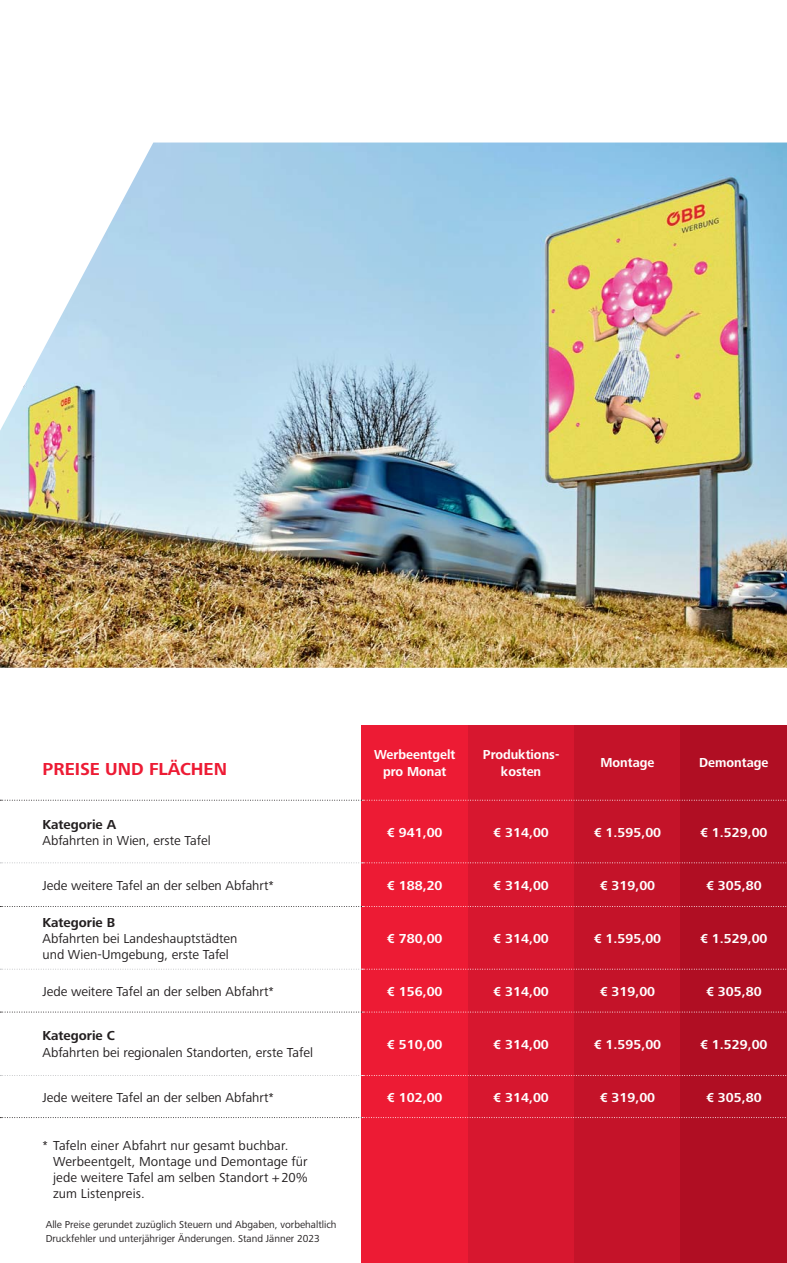
<style>
.page{position:relative;width:787px;height:1263px;background:#fff}
.page>*{position:absolute;margin:0;border:0;box-sizing:border-box;transform-origin:0 0}
.t1{font:700 18px "Frutiger Next Pro";color:#ed1b34}
.t2{font:13.5px/16.2px "Frutiger Next Pro";color:#231f20}
.t3{font:700 13.5px "Frutiger Next Pro";color:#fff}
.t4{font:700 13.5px/16.5px "Frutiger Next Pro";color:#fff;text-align:center;scale:.96 1}
.t5{font:700 13.5px "Frutiger Next Pro";color:#231f20}
.t6{font:10.5px/13.5px "Frutiger Next Pro";color:#231f20}
</style>
<div class="page">
<div style="left:361px;top:725px;width:107px;height:538px;background:#ed1b34"></div>
<div style="left:468px;top:725px;width:106px;height:538px;background:#d7172f"></div>
<div style="left:574px;top:725px;width:106px;height:538px;background:#c41329"></div>
<div style="left:680px;top:725px;width:107px;height:538px;background:#b00e23"></div>
<svg style="left:0;top:1012px;width:787px;height:1px"></svg>
<svg style="left:0;top:1117px;width:786px;height:1px"></svg>
<svg style="left:0;top:906px;width:787px;height:1px"></svg>
<svg style="left:0;top:862px;width:787px;height:1px"></svg>
<svg style="left:0;top:969px;width:787px;height:1px"></svg>
<svg style="left:0;top:1075px;width:787px;height:1px"></svg>
<svg style="left:0;top:800px;width:787px;height:1px"></svg>
<img style="left:0;top:143px;width:787px;height:525px">
<h1 class="t1" style="left:43px;top:760px;width:186px">PREISE UND FLÄCHEN</h1>
<p class="t5" style="left:43px;top:817px;width:75px">Kategorie A</p>
<p class="t2" style="left:43px;top:833px;width:170px">Abfahrten in Wien, erste Tafel</p>
<p class="t2" style="left:43px;top:878px;width:233px">Jede weitere Tafel an der selben Abfahrt*</p>
<p class="t5" style="left:43px;top:916px;width:74px">Kategorie B</p>
<p class="t2" style="left:43px;top:931px;width:196px">Abfahrten bei Landeshauptstädten und Wien-Umgebung, erste Tafel</p>
<p class="t2" style="left:43px;top:984px;width:233px">Jede weitere Tafel an der selben Abfahrt*</p>
<p class="t5" style="left:43px;top:1029px;width:74px">Kategorie C</p>
<p class="t2" style="left:43px;top:1044px;width:272px">Abfahrten bei regionalen Standorten, erste Tafel</p>
<p class="t2" style="left:43px;top:1090px;width:233px">Jede weitere Tafel an der selben Abfahrt*</p>
<p class="t2" style="left:53px;top:1138px;width:256px;text-indent:-11px">* Tafeln einer Abfahrt nur gesamt buchbar.<br>Werbeentgelt, Montage und Demontage für jede weitere Tafel am selben Standort + 20% zum Listenpreis.</p>
<p class="t6" style="left:46px;top:1218px;width:292px">Alle Preise gerundet zuzüglich Steuern und Abgaben, vorbehaltlich<br>Druckfehler und unterjähriger Änderungen. Stand Jänner 2023</p>
<p class="t4" style="left:374px;top:747px;width:86px">Werbeentgelt pro Monat</p>
<p class="t4" style="left:483px;top:747px;width:81px">Produktions&shy;kosten</p>
<p class="t4" style="left:600px;top:755px;width:58px">Montage</p>
<p class="t3" style="left:387px;top:825px;width:57px">€ 941,00</p>
<p class="t3" style="left:493px;top:825px;width:57px">€ 314,00</p>
<p class="t3" style="left:593px;top:825px;width:69px">€ 1.595,00</p>
<p class="t3" style="left:387px;top:879px;width:57px">€ 188,20</p>
<p class="t3" style="left:493px;top:879px;width:57px">€ 314,00</p>
<p class="t3" style="left:599px;top:879px;width:57px">€ 319,00</p>
<p class="t3" style="left:387px;top:932px;width:57px">€ 780,00</p>
<p class="t3" style="left:493px;top:932px;width:57px">€ 314,00</p>
<p class="t3" style="left:593px;top:932px;width:69px">€ 1.595,00</p>
<p class="t3" style="left:387px;top:985px;width:57px">€ 156,00</p>
<p class="t3" style="left:493px;top:985px;width:57px">€ 314,00</p>
<p class="t3" style="left:599px;top:985px;width:57px">€ 319,00</p>
<p class="t3" style="left:387px;top:1038px;width:57px">€ 510,00</p>
<p class="t3" style="left:493px;top:1038px;width:57px">€ 314,00</p>
<p class="t3" style="left:593px;top:1038px;width:69px">€ 1.595,00</p>
<p class="t3" style="left:387px;top:1091px;width:57px">€ 102,00</p>
<p class="t3" style="left:493px;top:1091px;width:57px">€ 314,00</p>
<p class="t3" style="left:599px;top:1091px;width:57px">€ 319,00</p>
<p class="t4" style="left:699px;top:755px;width:74px">Demontage</p>
<p class="t3" style="left:700px;top:825px;width:69px">€ 1.529,00</p>
<p class="t3" style="left:706px;top:879px;width:57px">€ 305,80</p>
<p class="t3" style="left:700px;top:932px;width:69px">€ 1.529,00</p>
<p class="t3" style="left:706px;top:985px;width:57px">€ 305,80</p>
<p class="t3" style="left:700px;top:1038px;width:69px">€ 1.529,00</p>
<p class="t3" style="left:706px;top:1091px;width:57px">€ 305,80</p>
</div>
